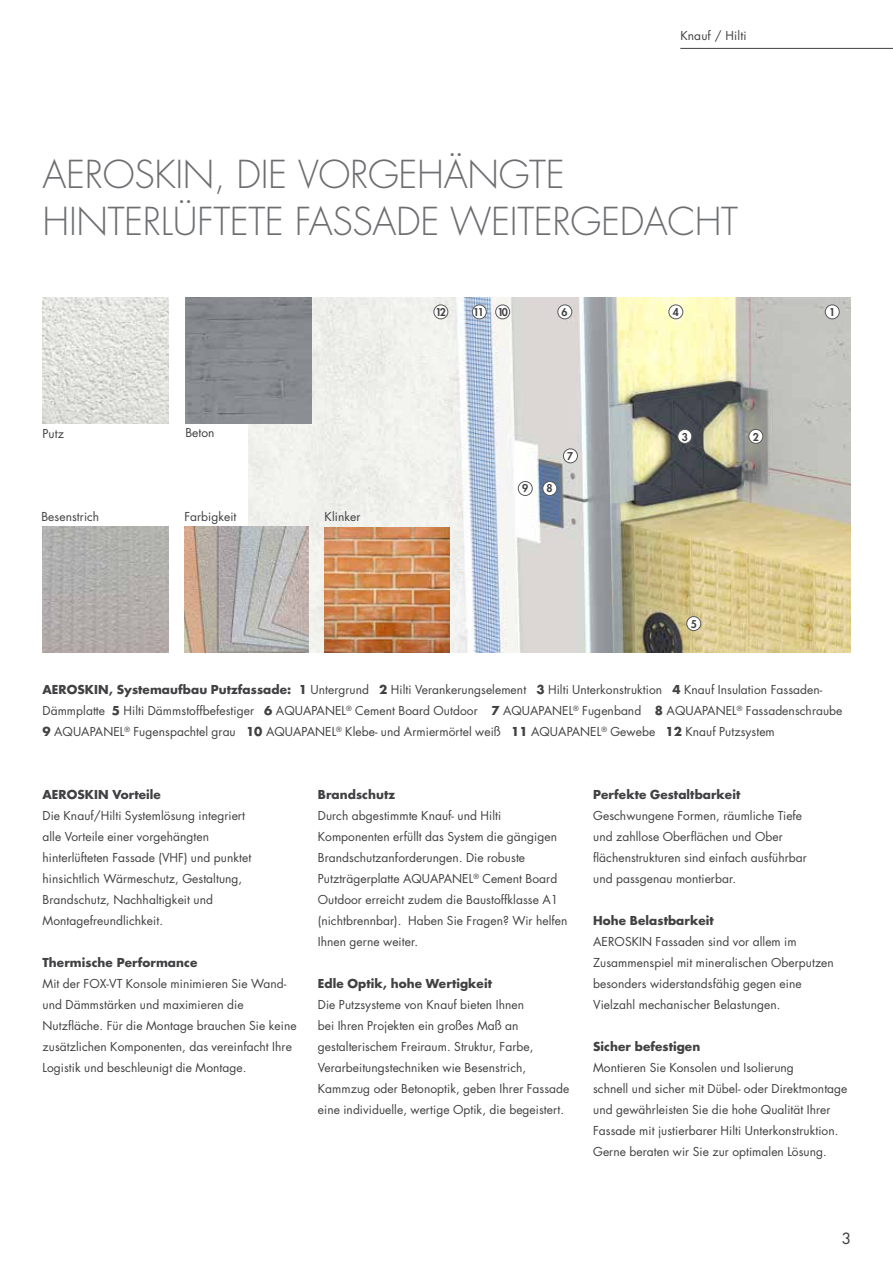
<style>
.page{position:relative;width:893px;height:1263px;background:#fff}
.page>*{position:absolute;margin:0;border:0;box-sizing:border-box;transform-origin:0 0}
.t1{font:300 37.5px/46.5px "Futura Std";letter-spacing:-.01em;color:#6d6e71}
.t2{font:500 15px "Futura Std";color:#414042}
.t3{font:12px/21px "Futura Std";letter-spacing:.005em;color:#414042}
.t4{font:700 12px "Futura Std";letter-spacing:.005em;color:#414042}
.t5{font:800 10.5px "Futura Std";color:#414042}
.s1{font-weight:700}
</style>
<div class="page">
<hr style="left:680px;top:48px;width:213px;height:1px;background:#414042">
<img style="left:249px;top:298px;width:601px;height:354px">
<img style="left:185px;top:298px;width:126px;height:126px">
<img style="left:43px;top:298px;width:126px;height:126px">
<img style="left:42px;top:526px;width:126px;height:126px">
<img style="left:184px;top:526px;width:124px;height:126px">
<img style="left:325px;top:527px;width:125px;height:125px">
<div style="left:434px;top:305px;width:14px;height:14px;background:#fff;border-radius:50%"></div>
<div style="left:433px;top:304px;width:15px;height:15px;border:1px solid #58595b;border-radius:50%"></div>
<div style="left:472px;top:305px;width:14px;height:14px;background:#fff;border-radius:50%"></div>
<div style="left:472px;top:304px;width:15px;height:15px;border:1px solid #58595b;border-radius:50%"></div>
<div style="left:496px;top:305px;width:14px;height:14px;background:#fff;border-radius:50%"></div>
<div style="left:495px;top:304px;width:15px;height:15px;border:1px solid #58595b;border-radius:50%"></div>
<div style="left:563px;top:449px;width:14px;height:14px;background:#fff;border-radius:50%"></div>
<div style="left:563px;top:448px;width:15px;height:15px;border:1px solid #58595b;border-radius:50%"></div>
<div style="left:558px;top:305px;width:14px;height:14px;background:#fff;border-radius:50%"></div>
<div style="left:557px;top:304px;width:15px;height:15px;border:1px solid #58595b;border-radius:50%"></div>
<div style="left:518px;top:481px;width:14px;height:14px;background:#fff;border-radius:50%"></div>
<div style="left:518px;top:481px;width:15px;height:15px;border:1px solid #58595b;border-radius:50%"></div>
<div style="left:543px;top:481px;width:14px;height:14px;background:#fff;border-radius:50%"></div>
<div style="left:542px;top:481px;width:15px;height:15px;border:1px solid #58595b;border-radius:50%"></div>
<div style="left:687px;top:617px;width:14px;height:14px;background:#fff;border-radius:50%"></div>
<div style="left:686px;top:616px;width:15px;height:15px;border:1px solid #58595b;border-radius:50%"></div>
<div style="left:678px;top:429px;width:14px;height:14px;background:#fff;border-radius:50%"></div>
<div style="left:677px;top:429px;width:15px;height:15px;border:1px solid #58595b;border-radius:50%"></div>
<div style="left:669px;top:305px;width:14px;height:14px;background:#fff;border-radius:50%"></div>
<div style="left:668px;top:304px;width:15px;height:15px;border:1px solid #58595b;border-radius:50%"></div>
<div style="left:749px;top:429px;width:14px;height:14px;background:#fff;border-radius:50%"></div>
<div style="left:748px;top:429px;width:15px;height:15px;border:1px solid #58595b;border-radius:50%"></div>
<div style="left:825px;top:305px;width:14px;height:14px;background:#fff;border-radius:50%"></div>
<div style="left:825px;top:304px;width:15px;height:15px;border:1px solid #58595b;border-radius:50%"></div>
<p class="t3" style="left:680px;top:25px;width:68px">Knauf / Hilti</p>
<h1 class="t1" style="left:43px;top:152px;width:697px">AEROSKIN, DIE VORGEHÄNGTE<br>HINTERLÜFTETE FASSADE WEITERGEDACHT</h1>
<p class="t5" style="left:435px;top:306px;width:12px">12</p>
<p class="t5" style="left:473px;top:306px;width:12px">11</p>
<p class="t5" style="left:497px;top:306px;width:12px">10</p>
<p class="t5" style="left:562px;top:305px;width:8px">6</p>
<p class="t5" style="left:673px;top:306px;width:8px">4</p>
<p class="t3" style="left:43px;top:423px;width:23px">Putz</p>
<p class="t3" style="left:185px;top:423px;width:31px">Beton</p>
<p class="t3" style="left:41px;top:506px;width:59px">Besenstrich</p>
<p class="t3" style="left:184px;top:506px;width:54px">Farbigkeit</p>
<p class="t3" style="left:325px;top:506px;width:37px">Klinker</p>
<p class="t5" style="left:522px;top:482px;width:8px">9</p>
<p class="t5" style="left:547px;top:482px;width:8px">8</p>
<p class="t5" style="left:567px;top:449px;width:8px">7</p>
<p class="t5" style="left:682px;top:430px;width:8px">3</p>
<p class="t5" style="left:753px;top:430px;width:8px">2</p>
<p class="t5" style="left:691px;top:617px;width:8px">5</p>
<p class="t5" style="left:829px;top:306px;width:8px">1</p>
<p class="t3" style="left:43px;top:680px;width:801px"><span class="s1">AEROSKIN, Systemaufbau Putzfassade: 1</span> Untergrund <span class="s1">2</span> Hilti Verankerungselement <span class="s1">3</span> Hilti Unterkonstruktion <span class="s1">4</span> Knauf Insulation Fassaden-<br>Dämmplatte <span class="s1">5</span> Hilti Dämmstoffbefestiger <span class="s1">6</span> AQUAPANEL<sup>®</sup> Cement Board Outdoor <span class="s1">7</span> AQUAPANEL<sup>®</sup> Fugenband <span class="s1">8</span> AQUAPANEL<sup>®</sup> Fassadenschraube<br><span class="s1">9</span> AQUAPANEL<sup>®</sup> Fugenspachtel grau <span class="s1">10</span> AQUAPANEL<sup>®</sup> Klebe- und Armiermörtel weiß <span class="s1">11</span> AQUAPANEL<sup>®</sup> Gewebe <span class="s1">12</span> Knauf Putzsystem</p>
<p class="t4" style="left:43px;top:787px;width:120px">AEROSKIN Vorteile</p>
<p class="t3" style="left:43px;top:806px;width:210px">Die Knauf/Hilti Systemlösung integriert alle Vorteile einer vorgehängten hinterlüfteten Fassade (VHF) und punktet hinsichtlich Wärmeschutz, Gestaltung, Brandschutz, Nachhaltigkeit und Montagefreundlichkeit.</p>
<p class="t4" style="left:43px;top:955px;width:156px">Thermische Performance</p>
<p class="t3" style="left:43px;top:974px;width:256px">Mit der FOX-VT Konsole minimieren Sie Wand&shy;und Dämmstärken und maximieren die Nutzfläche. Für die Montage brauchen Sie keine zusätzlichen Komponenten, das vereinfacht Ihre Logistik und beschleunigt die Montage.</p>
<p class="t4" style="left:318px;top:787px;width:79px">Brandschutz</p>
<p class="t3" style="left:318px;top:806px;width:251px">Durch abgestimmte Knauf- und Hilti Komponenten erfüllt das System die gängigen Brandschutzanforderungen. Die robuste Putzträgerplatte AQUAPANEL<sup>®</sup> Cement Board Outdoor erreicht zudem die Baustoffklasse A1 (nichtbrennbar). Haben Sie Fragen? Wir helfen Ihnen gerne weiter.</p>
<p class="t4" style="left:318px;top:976px;width:176px">Edle Optik, hohe Wertigkeit</p>
<p class="t3" style="left:318px;top:995px;width:253px">Die Putzsysteme von Knauf bieten Ihnen<br>bei Ihren Projekten ein großes Maß an gestalterischem Freiraum. Struktur, Farbe, Verarbeitungstechniken wie Besenstrich, Kammzug oder Betonoptik, geben Ihrer Fassade eine individuelle, wertige Optik, die begeistert.</p>
<p class="t4" style="left:593px;top:787px;width:149px">Perfekte Gestaltbarkeit</p>
<p class="t3" style="left:593px;top:806px;width:215px">Geschwungene Formen, räumliche Tiefe und zahllose Oberflächen und Ober flächenstrukturen sind einfach ausführbar und passgenau montierbar.</p>
<p class="t4" style="left:593px;top:913px;width:122px">Hohe Belastbarkeit</p>
<p class="t3" style="left:593px;top:932px;width:242px">AEROSKIN Fassaden sind vor allem im Zusammenspiel mit mineralischen Oberputzen besonders widerstandsfähig gegen eine Vielzahl mechanischer Belastungen.</p>
<p class="t4" style="left:593px;top:1039px;width:109px">Sicher befestigen</p>
<p class="t3" style="left:593px;top:1058px;width:256px">Montieren Sie Konsolen und Isolierung<br>schnell und sicher mit Dübel- oder Direktmontage und gewährleisten Sie die hohe Qualität Ihrer Fassade mit justierbarer Hilti Unterkonstruktion.<br>Gerne beraten wir Sie zur optimalen Lösung.</p>
<p class="t2" style="left:842px;top:1229px;width:10px">3</p>
</div>
